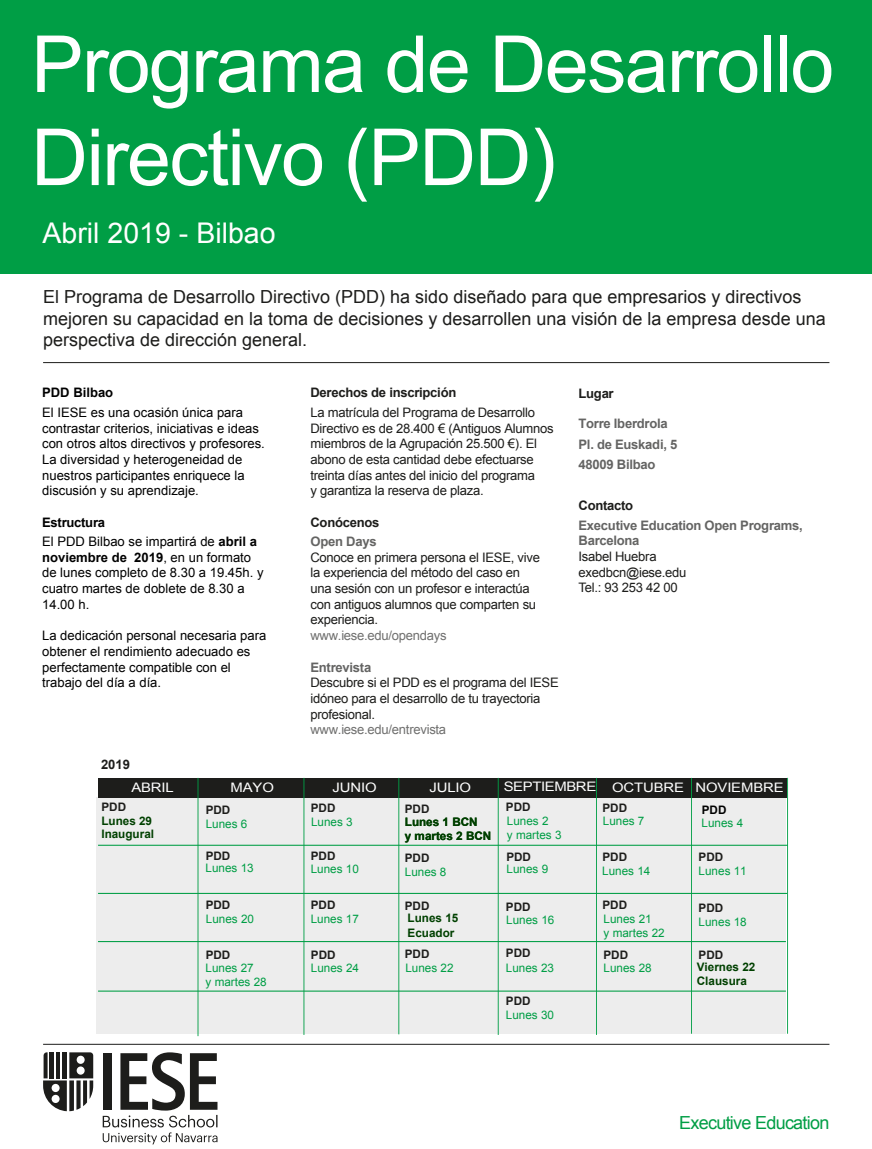
<style>
.page{position:relative;width:872px;height:1149px;background:#fff}
.page>*{position:absolute;margin:0;border:0;box-sizing:border-box;transform-origin:0 0}
.t1{font:78.75px/93px "Arial";letter-spacing:-.02em;color:#fff}
.t2{font:28.5px "Arial";color:#fff}
.t3{font:18px/21.6px "Arial";color:#1d1d1b}
.t4{font:18px "Arial";letter-spacing:-.04em;color:#009e45}
.t5{font:13.05px/15.6px "Arial";letter-spacing:-.02em;color:#1d1d1b}
.t6{font:13.05px/15.6px "Arial";color:#000}
.t7{font:700 13.05px/15.6px "Arial";letter-spacing:-.02em;color:#646463}
.t8{font:13.05px "Arial";letter-spacing:-.01em;color:#fff;scale:1.14 1}
.t9{font:13.05px "Arial";letter-spacing:-.02em;color:#70706f}
.t10{font:700 13.05px "Arial";letter-spacing:-.02em;color:#1d1d1b}
.t11{font:700 13.05px/20.5px "Arial";letter-spacing:-.02em;color:#646463}
.t12{font:700 13.05px "Arial";color:#000}
.t13{font:700 13.05px "Arial";color:#1d1d1b}
.t14{font:11.7px/13.5px "Arial";color:#009e45}
.t15{font:700 11.7px "Arial";color:#1d1d1b}
.t16{font:700 11.7px/14.1px "Arial";color:#004000}
.t17{font:700 11.7px/13.5px "Arial";color:#004000}
.t18{font:11.7px "Arial";color:#009e45}
.s1{font-weight:700}
.s2{font-style:inherit}
.s3{font-weight:700;color:#1d1d1b}
.s4{font-weight:700;color:#000}
.s5{color:#1d1d1b}
</style>
<div class="page">
<div style="left:0;top:0;width:872px;height:273px;background:#009e45"></div>
<hr style="left:43px;top:1043px;width:786px;height:1px;background:#1d1d1b">
<hr style="left:43px;top:362px;width:786px;height:1px;background:#1d1d1b">
<svg style="left:43px;top:1052px;width:50px;height:58px"></svg>
<svg style="left:103px;top:1052px;width:114px;height:91px"></svg>
<div style="left:96px;top:797px;width:689px;height:236px;background:#ededed"></div>
<div style="left:98px;top:777px;width:688px;height:20px;background:#1d1d1b"></div>
<hr style="left:98px;top:844px;width:690px;height:1px;background:#009e45">
<hr style="left:98px;top:892px;width:689px;height:1px;background:#009e45">
<hr style="left:98px;top:941px;width:688px;height:1px;background:#009e45">
<hr style="left:198px;top:777px;width:1px;height:258px;background:#009e45">
<hr style="left:304px;top:777px;width:1px;height:257px;background:#009e45">
<hr style="left:398px;top:777px;width:1px;height:256px;background:#009e45">
<hr style="left:498px;top:777px;width:1px;height:257px;background:#009e45">
<hr style="left:596px;top:777px;width:1px;height:257px;background:#009e45">
<hr style="left:691px;top:777px;width:1px;height:256px;background:#009e45">
<hr style="left:98px;top:990px;width:688px;height:1px;background:#009e45">
<hr style="left:787px;top:777px;width:1px;height:256px;background:#009e45">
<h1 class="t1" style="left:31px;top:17px;width:804px">Programa de Desarrollo<br>Directivo (PDD)</h1>
<h2 class="t2" style="left:43px;top:213px;width:234px">Abril 2019 - Bilbao</h2>
<h3 class="t3" style="left:43px;top:286px;width:784px">El Programa de Desarrollo Directivo (PDD) ha sido diseñado para que empresarios y directivos mejoren su capacidad en la toma de decisiones y desarrollen una visión de la empresa desde una perspectiva de dirección general.</h3>
<p class="t12" style="left:42px;top:383px;width:73px">PDD Bilbao</p>
<p class="t6" style="left:42px;top:404px;width:224px">El IESE es una ocasión única para contrastar criterios, iniciativas e ideas con otros altos directivos y profesores.<br>La diversidad y heterogeneidad de nuestros participantes enriquece la discusión y su aprendizaje.</p>
<p class="t6" style="left:42px;top:512px;width:216px;line-height:19.5px"><span class="s1">Estructura<br></span>El PDD Bilbao se impartirá de <span class="s1">abril a</span></p>
<p class="t6" style="left:42px;top:549px;width:223px"><span class="s1">noviembre de 2019</span>, en un formato de lunes completo de 8.30 a 19.<span class="s2">45</span>h. y cuatro martes de <span class="s2">doblete de</span> 8.30 a<br>14.<span class="s2">00</span> h.</p>
<p class="t6" style="left:42px;top:627px;width:226px">La dedicación personal necesaria para obtener el rendimiento adecuado es perfectamente compatible con el trabajo del día a día.</p>
<p class="t13" style="left:101px;top:755px;width:31px">2019</p>
<p class="t10" style="left:310px;top:383px;width:147px">Derechos de inscripción</p>
<p class="t5" style="left:310px;top:404px;width:245px">La matrícula del Programa de Desarrollo Directivo es de 28.400 € (Antiguos Alumnos miembros de la Agrupación 25.500 €). El abono de esta cantidad debe efectuarse treinta días antes del inicio del programa<br>y garantiza la reserva de plaza.</p>
<p class="t10" style="left:310px;top:512px;width:70px">Conócenos</p>
<p class="t7" style="left:310px;top:533px;width:68px">Open Days</p>
<p class="t5" style="left:310px;top:549px;width:231px">Conoce en primera persona el IESE, vive la experiencia del método del caso en una sesión con un profesor e interactúa con antiguos alumnos que comparten su experiencia.</p>
<p class="t9" style="left:310px;top:626px;width:138px">www.iese.edu/opendays</p>
<p class="t7" style="left:310px;top:659px;width:62px">Entrevista</p>
<p class="t5" style="left:310px;top:674px;width:250px">Descubre si el PDD es el programa del IESE idóneo para el desarrollo de tu trayectoria profesional.</p>
<p class="t9" style="left:310px;top:720px;width:137px">www.iese.edu/entrevista</p>
<p class="t10" style="left:578px;top:384px;width:37px">Lugar</p>
<p class="t11" style="left:578px;top:413px;width:100px">Torre Iberdrola<br>Pl. de Euskadi, 5<br>48009 Bilbao</p>
<p class="t10" style="left:578px;top:496px;width:56px">Contacto</p>
<p class="t7" style="left:578px;top:517px;width:226px">Executive Education Open Programs,<br>Barcelona</p>
<p class="t5" style="left:578px;top:548px;width:109px">Isabel Huebra exedbcn@iese.edu<br>Tel.: 93 253 42 00</p>
<p class="t8" style="left:131px;top:778px;width:39px">ABRIL</p>
<p class="t8" style="left:231px;top:778px;width:40px">MAYO</p>
<p class="t8" style="left:332px;top:778px;width:40px">JUNIO</p>
<p class="t8" style="left:429px;top:778px;width:38px">JULIO</p>
<p class="t8" style="left:504px;top:778px;width:247px">SEPTIEMBRE OCTUBRE NOVIEMBRE</p>
<p class="t15" style="left:101px;top:799px;width:26px">PDD</p>
<p class="t17" style="left:101px;top:814px;width:54px">Lunes 29<br>Inaugural</p>
<p class="t14" style="left:206px;top:803px;width:43px"><span class="s3">PDD<br></span>Lunes <span class="s2">6</span></p>
<p class="t14" style="left:311px;top:801px;width:43px"><span class="s3">PDD<br></span>Lunes <span class="s2">3</span></p>
<p class="t15" style="left:405px;top:800px;width:26px">PDD</p>
<p class="t15" style="left:506px;top:799px;width:26px">PDD</p>
<p class="t14" style="left:507px;top:813px;width:56px;line-height:14.1px">Lunes 2<br>y martes 3</p>
<p class="t16" style="left:405px;top:815px;width:88px">Lunes 1 BCN<br>y martes 2 BCN</p>
<p class="t14" style="left:405px;top:851px;width:43px"><span class="s3">PDD<br></span>Lunes <span class="s2">8</span></p>
<p class="t17" style="left:407px;top:911px;width:52px;line-height:14.1px">Lunes 15<br>Ecuador</p>
<p class="t14" style="left:405px;top:961px;width:50px">Lunes 22</p>
<p class="t14" style="left:206px;top:849px;width:50px;line-height:12px"><span class="s3">PDD<br></span>Lunes 1<span class="s2">3</span></p>
<p class="t15" style="left:311px;top:847px;width:26px">PDD</p>
<p class="t14" style="left:311px;top:861px;width:50px">Lunes 10</p>
<p class="t15" style="left:506px;top:848px;width:26px">PDD</p>
<p class="t14" style="left:506px;top:861px;width:43px">Lunes 9</p>
<p class="t14" style="left:206px;top:898px;width:50px"><span class="s3">PDD<br></span>Lunes <span class="s2">20</span></p>
<p class="t14" style="left:311px;top:898px;width:50px"><span class="s3">PDD<br></span>Lunes <span class="s2">17</span></p>
<p class="t15" style="left:405px;top:898px;width:26px">PDD</p>
<p class="t15" style="left:506px;top:898px;width:26px">PDD</p>
<p class="t14" style="left:506px;top:913px;width:50px">Lunes <span class="s2">16</span></p>
<p class="t15" style="left:506px;top:944px;width:26px">PDD</p>
<p class="t15" style="left:405px;top:946px;width:26px">PDD</p>
<p class="t15" style="left:311px;top:946px;width:26px">PDD</p>
<p class="t14" style="left:311px;top:960px;width:50px">Lunes 24</p>
<p class="t14" style="left:206px;top:947px;width:50px"><span class="s3">PDD<br></span>Lunes 2<span class="s2">7</span></p>
<p class="t14" style="left:506px;top:960px;width:50px">Lunes <span class="s2">23</span></p>
<p class="t18" style="left:206px;top:973px;width:63px">y martes <span class="s2">28</span></p>
<p class="t14" style="left:506px;top:994px;width:50px"><span class="s3">PDD<br></span>Lunes <span class="s2">30</span></p>
<p class="t15" style="left:602px;top:800px;width:26px">PDD</p>
<p class="t14" style="left:701px;top:802px;width:43px"><span class="s4">PDD<br></span>Lunes <span class="s2">4</span></p>
<p class="t14" style="left:603px;top:814px;width:43px">Lunes <span class="s2">7</span></p>
<p class="t15" style="left:602px;top:848px;width:26px">PDD</p>
<p class="t18" style="left:602px;top:862px;width:50px">Lunes 14</p>
<p class="t15" style="left:602px;top:896px;width:26px">PDD</p>
<p class="t14" style="left:603px;top:911px;width:63px;line-height:14.1px">Lunes <span class="s2">21<br></span>y martes 22</p>
<p class="t14" style="left:603px;top:947px;width:50px"><span class="s3">PDD<br></span>Lunes 2<span class="s2">8</span></p>
<p class="t14" style="left:698px;top:850px;width:50px"><span class="s3">PDD<br></span>Lunes <span class="s2">1</span>1</p>
<p class="t15" style="left:698px;top:899px;width:26px">PDD</p>
<p class="t14" style="left:698px;top:914px;width:50px">Lunes 18</p>
<p class="t16" style="left:697px;top:948px;width:60px;line-height:12.3px"><span class="s5">PDD<br></span>Viernes <span class="s2">22</span></p>
<p class="t16" style="left:697px;top:973px;width:52px">Clausura</p>
<h3 class="t4" style="left:679px;top:1110px;width:152px">Executive Education</h3>
</div>
